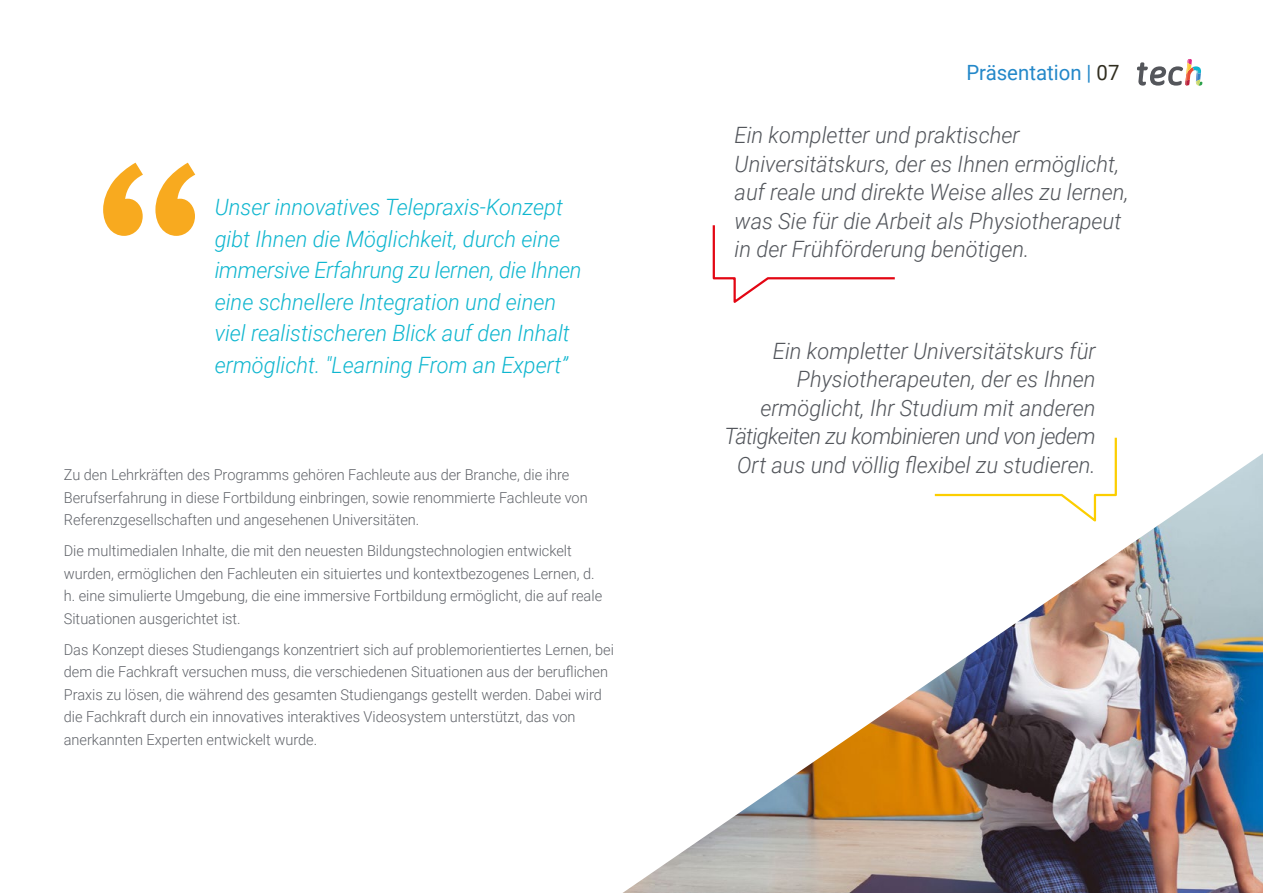
<style>
.page{position:relative;width:1263px;height:893px;background:#fff}
.page>*{position:absolute;margin:0;border:0;box-sizing:border-box;transform-origin:0 0}
.t1{font:italic 300 22.5px/28.5px "Roboto";color:#52555b;text-align:right}
.t2{font:italic 300 22.5px/31.5px "Roboto";color:#0fb6cf}
.t3{font:21px "Roboto";color:#2488c9}
.t4{font:300 15px/22.5px "Roboto";color:#61646a}
.s1{color:#312e20}
</style>
<div class="page">
<img style="left:623px;top:453px;width:640px;height:440px">
<svg style="left:712px;top:225px;width:183px;height:78px"></svg>
<svg style="left:1137px;top:59px;width:65px;height:27px"></svg>
<svg style="left:103px;top:163px;width:92px;height:73px"></svg>
<p class="t2" style="left:215px;top:191px;width:368px">Unser innovatives Telepraxis-Konzept gibt Ihnen die Möglichkeit, durch eine immersive Erfahrung zu lernen, die Ihnen eine schnellere Integration und einen viel realistischeren Blick auf den Inhalt ermöglicht. "Learning From an Expert”</p>
<p class="t4" style="left:64px;top:463px;width:525px">Zu den Lehrkräften des Programms gehören Fachleute aus der Branche, die ihre<br>Berufserfahrung in diese Fortbildung einbringen, sowie renommierte Fachleute von<br>Referenzgesellschaften und angesehenen Universitäten.</p>
<p class="t4" style="left:64px;top:539px;width:540px">Die multimedialen Inhalte, die mit den neuesten Bildungstechnologien entwickelt wurden, ermöglichen den Fachleuten ein situiertes und kontextbezogenes Lernen, d. h. eine simulierte Umgebung, die eine immersive Fortbildung ermöglicht, die auf reale Situationen ausgerichtet ist.</p>
<p class="t4" style="left:64px;top:637px;width:552px">Das Konzept dieses Studiengangs konzentriert sich auf problemorientiertes Lernen, bei dem die Fachkraft versuchen muss, die verschiedenen Situationen aus der beruflichen Praxis zu lösen, die während des gesamten Studiengangs gestellt werden. Dabei wird die Fachkraft durch ein innovatives interaktives Videosystem unterstützt, das von anerkannten Experten entwickelt wurde.</p>
<h2 class="t3" style="left:966px;top:57px;width:155px">Präsentation | <span class="s1">07</span></h2>
<h1 class="t1" style="left:735px;top:120px;width:395px;text-align:left">Ein kompletter und praktischer Universitätskurs, der es Ihnen ermöglicht, auf reale und direkte Weise alles zu lernen, was Sie für die Arbeit als Physiotherapeut in der Frühförderung benötigen.</h1>
<h1 class="t1" style="left:724px;top:336px;width:373px">Ein kompletter Universitätskurs für Physiotherapeuten, der es Ihnen ermöglicht, Ihr Studium mit anderen Tätigkeiten zu kombinieren und von jedem Ort aus und völlig flexibel zu studieren.</h1>
</div>
